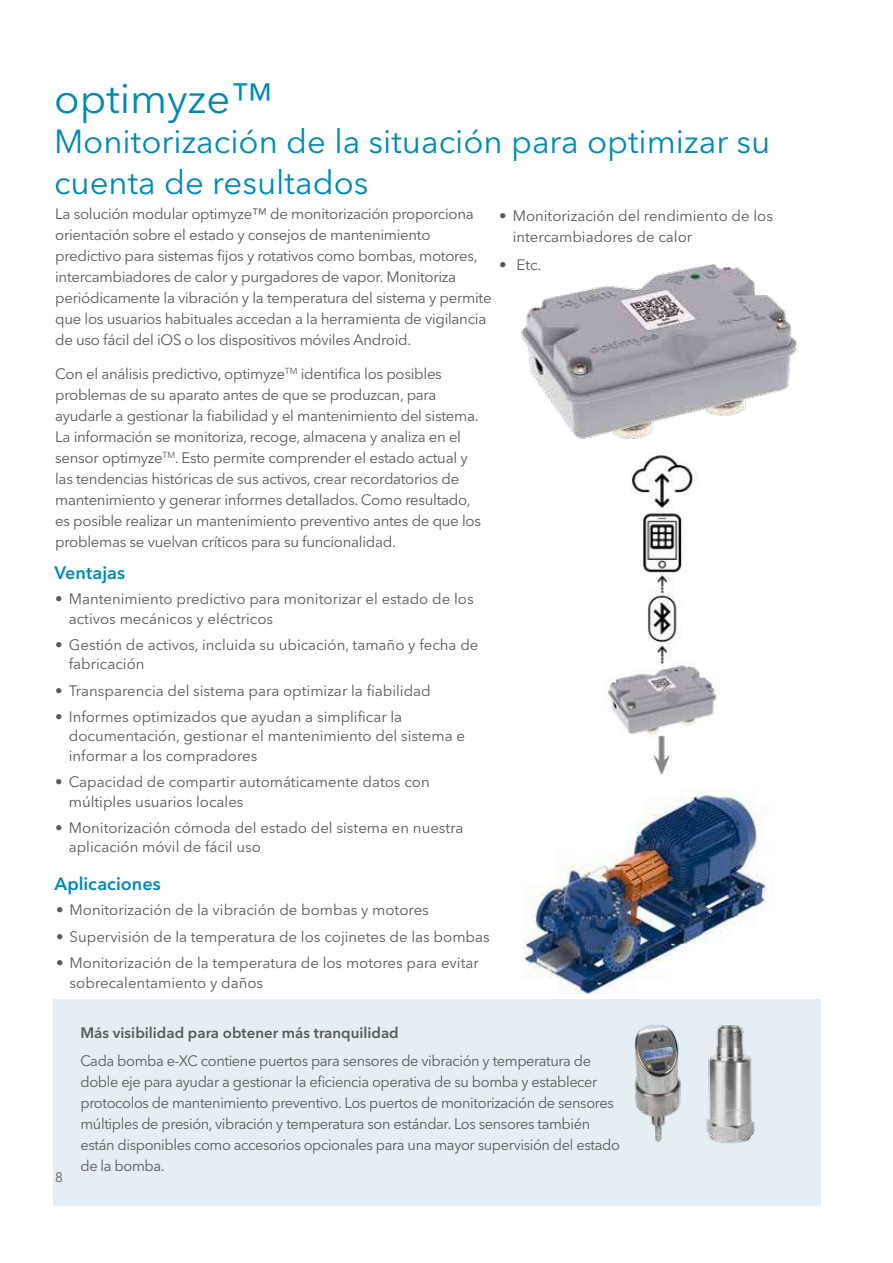
<style>
.page{position:relative;width:893px;height:1263px;background:#fff}
.page>*{position:absolute;margin:0;border:0;box-sizing:border-box;transform-origin:0 0}
.t1{font:42px "Avenir Next LT Pro";color:#008ab1}
.t2{font:33px/40.5px "Avenir Next LT Pro";color:#008ab1}
.t3{font:600 18px "Avenir Next LT Pro";color:#008ab1}
.t4{font:15px/21px "Avenir Next LT Pro";letter-spacing:-.02em;color:#58595b}
.t5{font:15px/19.5px "Avenir Next LT Pro";color:#58595b}
.t6{font:600 15px "Avenir Next LT Pro";color:#58595b}
.t7{font:13.5px "Avenir Next LT Pro";color:#58595b}
</style>
<div class="page">
<div style="left:53px;top:1000px;width:768px;height:206px;background:#e4eef3"></div>
<img style="left:706px;top:1025px;width:49px;height:119px">
<img style="left:634px;top:1025px;width:47px;height:117px">
<img style="left:608px;top:453px;width:109px;height:322px">
<img style="left:521px;top:264px;width:277px;height:175px">
<img style="left:523px;top:789px;width:243px;height:206px">
<h1 class="t1" style="left:54px;top:73px;width:220px">optimyze™</h1>
<h2 class="t2" style="left:54px;top:121px;width:718px">Monitorización de la situación para optimizar su cuenta de resultados</h2>
<p class="t4" style="left:55px;top:203px;width:438px">La solución modular optimyze™ de monitorización proporciona orientación sobre el estado y consejos de mantenimiento predictivo para sistemas fijos y rotativos como bombas, motores, intercambiadores de calor y purgadores de vapor. Monitoriza periódicamente la vibración y la temperatura del sistema y permite que los usuarios habituales accedan a la herramienta de vigilancia de uso fácil del iOS o los dispositivos móviles Android.</p>
<p class="t4" style="left:55px;top:363px;width:427px">Con el análisis predictivo, optimyze<sup>TM</sup> identifica los posibles problemas de su aparato antes de que se produzcan, para ayudarle a gestionar la fiabilidad y el mantenimiento del sistema.<br>La información se monitoriza, recoge, almacena y analiza en el sensor optimyze<sup>TM</sup>. Esto permite comprender el estado actual y las tendencias históricas de sus activos, crear recordatorios de mantenimiento y generar informes detallados. Como resultado, es posible realizar un mantenimiento preventivo antes de que los problemas se vuelvan críticos para su funcionalidad.</p>
<p class="t3" style="left:54px;top:562px;width:72px">Ventajas</p>
<p class="t5" style="left:69px;top:589px;width:406px;text-indent:-14px">• Mantenimiento predictivo para monitorizar el estado de los activos mecánicos y eléctricos</p>
<p class="t5" style="left:69px;top:635px;width:411px;text-indent:-14px">• Gestión de activos, incluida su ubicación, tamaño y fecha de fabricación</p>
<p class="t5" style="left:55px;top:681px;width:377px">• Transparencia del sistema para optimizar la fiabilidad</p>
<p class="t5" style="left:69px;top:707px;width:398px;text-indent:-14px">• Informes optimizados que ayudan a simplificar la documentación, gestionar el mantenimiento del sistema e informar a los compradores</p>
<p class="t5" style="left:69px;top:772px;width:362px;text-indent:-14px">• Capacidad de compartir automáticamente datos con múltiples usuarios locales</p>
<p class="t5" style="left:69px;top:818px;width:396px;text-indent:-14px">• Monitorización cómoda del estado del sistema en nuestra aplicación móvil de fácil uso</p>
<p class="t3" style="left:54px;top:873px;width:108px">Aplicaciones</p>
<p class="t5" style="left:56px;top:900px;width:374px">• Monitorización de la vibración de bombas y motores</p>
<p class="t5" style="left:56px;top:927px;width:435px">• Supervisión de la temperatura de los cojinetes de las bombas</p>
<p class="t5" style="left:70px;top:953px;width:411px;text-indent:-14px">• Monitorización de la temperatura de los motores para evitar sobrecalentamiento y daños</p>
<p class="t5" style="left:513px;top:206px;width:262px;line-height:21px;text-indent:-14px">• Monitorización del rendimiento de los intercambiadores de calor</p>
<p class="t4" style="left:499px;top:254px;width:44px">• Etc.</p>
<p class="t7" style="left:55px;top:1169px;width:9px">8</p>
<p class="t6" style="left:80px;top:1024px;width:320px">Más visibilidad para obtener más tranquilidad</p>
<p class="t4" style="left:80px;top:1050px;width:541px">Cada bomba e-XC contiene puertos para sensores de vibración y temperatura de doble eje para ayudar a gestionar la eficiencia operativa de su bomba y establecer protocolos de mantenimiento preventivo. Los puertos de monitorización de sensores múltiples de presión, vibración y temperatura son estándar. Los sensores también están disponibles como accesorios opcionales para una mayor supervisión del estado de la bomba.</p>
</div>
